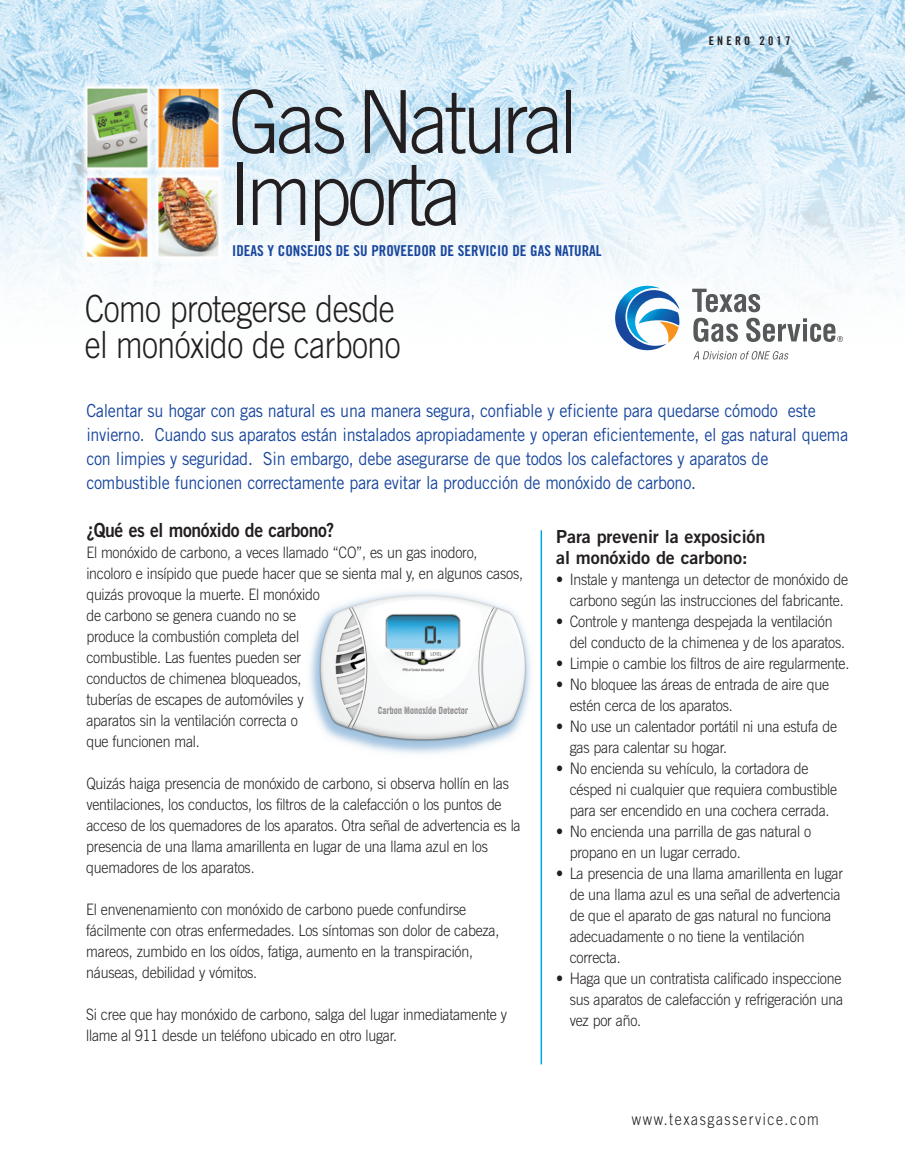
<style>
.page{position:relative;width:905px;height:1175px;background:#fff}
.page>*{position:absolute;margin:0;border:0;box-sizing:border-box;transform-origin:0 0}
.t1{font:300 87px/72px "Trade Gothic";letter-spacing:-.05em;color:#231f20;scale:.9 1}
.t2{font:300 37.5px/36px "Trade Gothic";letter-spacing:-.015em;color:#231f20;scale:.85 1}
.t3{font:19.5px "Trade Gothic Bold Two";letter-spacing:-.02em;color:#231f20;scale:.9 1}
.t4{font:18px/24px "Trade Gothic";letter-spacing:-.02em;color:#18469d;scale:.9 1}
.t5{font:18px/21px "Trade Gothic Bold Two";letter-spacing:-.005em;color:#231f20}
.t6{font:300 16.5px "Trade Gothic";letter-spacing:.11em;color:#231f20;scale:.85 1}
.t7{font:300 15.75px/21px "Trade Gothic";letter-spacing:-.015em;color:#231f20;scale:.9 1}
.t8{font:15px "Trade Gothic Bold Cond Twenty";color:#18469d}
.t9{font:12px "Trade Gothic Bold Cond Twenty";letter-spacing:.265em;color:#231f20}
</style>
<div class="page">
<img style="left:0;top:0;width:904px;height:360px">
<svg style="left:692px;top:289px;width:68px;height:23px"></svg>
<svg style="left:693px;top:318px;width:45px;height:24px"></svg>
<svg style="left:693px;top:351px;width:95px;height:8px"></svg>
<svg style="left:615px;top:286px;width:64px;height:69px"></svg>
<svg style="left:746px;top:318px;width:97px;height:24px"></svg>
<img style="left:310px;top:591px;width:221px;height:163px">
<hr style="left:540px;top:530px;width:2px;height:534px;background:#00a7df">
<h1 class="t1" style="left:229px;top:93px;width:389px">Gas Natural<br>Importa</h1>
<p class="t8" style="left:232px;top:245px;width:371px">IDEAS Y CONSEJOS DE SU PROVEEDOR DE SERVICIO DE GAS NATURAL</p>
<h2 class="t2" style="left:85px;top:294px;width:373px">Como protegerse desde el monóxido de carbono</h2>
<p class="t9" style="left:708px;top:37px;width:83px">ENERO 2017</p>
<p class="t4" style="left:86px;top:400px;width:848px">Calentar su hogar con gas natural es una manera segura, confiable y eficiente para quedarse cómodo este invierno. Cuando sus aparatos están instalados apropiadamente y operan eficientemente, el gas natural quema con limpies y seguridad. Sin embargo, debe asegurarse de que todos los calefactores y aparatos de combustible funcionen correctamente para evitar la producción de monóxido de carbono.</p>
<p class="t3" style="left:86px;top:523px;width:277px">¿Qué es el monóxido de carbono?</p>
<p class="t7" style="left:86px;top:543px;width:486px">El monóxido de carbono, a veces llamado “CO”, es un gas inodoro, incoloro e insípido que puede hacer que se sienta mal y, en algunos casos, quizás provoque la muerte. El monóxido<br>de carbono se genera cuando no se<br>produce la combustión completa del<br>combustible. Las fuentes pueden ser<br>conductos de chimenea bloqueados,<br>tuberías de escapes de automóviles y<br>aparatos sin la ventilación correcta o<br>que funcionen mal.</p>
<p class="t7" style="left:86px;top:774px;width:484px">Quizás haiga presencia de monóxido de carbono, si observa hollín en las ventilaciones, los conductos, los filtros de la calefacción o los puntos de acceso de los quemadores de los aparatos. Otra señal de advertencia es la presencia de una llama amarillenta en lugar de una llama azul en los quemadores de los aparatos.</p>
<p class="t7" style="left:86px;top:900px;width:460px">El envenenamiento con monóxido de carbono puede confundirse fácilmente con otras enfermedades. Los síntomas son dolor de cabeza, mareos, zumbido en los oídos, fatiga, aumento en la transpiración, náuseas, debilidad y vómitos.</p>
<p class="t7" style="left:86px;top:1005px;width:469px">Si cree que hay monóxido de carbono, salga del lugar inmediatamente y llame al 911 desde un teléfono ubicado en otro lugar.</p>
<p class="t5" style="left:556px;top:527px;width:211px">Para prevenir la exposición al monóxido de carbono:</p>
<p class="t7" style="left:556px;top:570px;width:326px;text-align:center">• Instale y mantenga un detector de monóxido de carbono según las instrucciones del fabricante.</p>
<p class="t7" style="left:569px;top:612px;width:307px;text-indent:-13px">• Controle y mantenga despejada la ventilación del conducto de la chimenea y de los aparatos.</p>
<p class="t7" style="left:556px;top:654px;width:327px">• Limpie o cambie los filtros de aire regularmente.</p>
<p class="t7" style="left:569px;top:675px;width:290px;text-indent:-13px">• No bloquee las áreas de entrada de aire que estén cerca de los aparatos.</p>
<p class="t7" style="left:569px;top:717px;width:299px;text-indent:-13px">• No use un calentador portátil ni una estufa de gas para calentar su hogar.</p>
<p class="t7" style="left:569px;top:759px;width:299px;text-indent:-14px">• No encienda su vehículo, la cortadora de césped ni cualquier que requiera combustible para ser encendido en una cochera cerrada.</p>
<p class="t7" style="left:569px;top:822px;width:270px;text-indent:-14px">• No encienda una parrilla de gas natural o propano en un lugar cerrado.</p>
<p class="t7" style="left:569px;top:864px;width:305px;text-indent:-13px">• La presencia de una llama amarillenta en lugar de una llama azul es una señal de advertencia de que el aparato de gas natural no funciona adecuadamente o no tiene la ventilación correcta.</p>
<p class="t7" style="left:569px;top:969px;width:305px;text-align:justify;text-indent:-13px">• Haga que un contratista calificado inspeccione sus aparatos de calefacción y refrigeración una vez por año.</p>
<p class="t6" style="left:632px;top:1113px;width:221px">www.texasgasservice.com</p>
</div>
